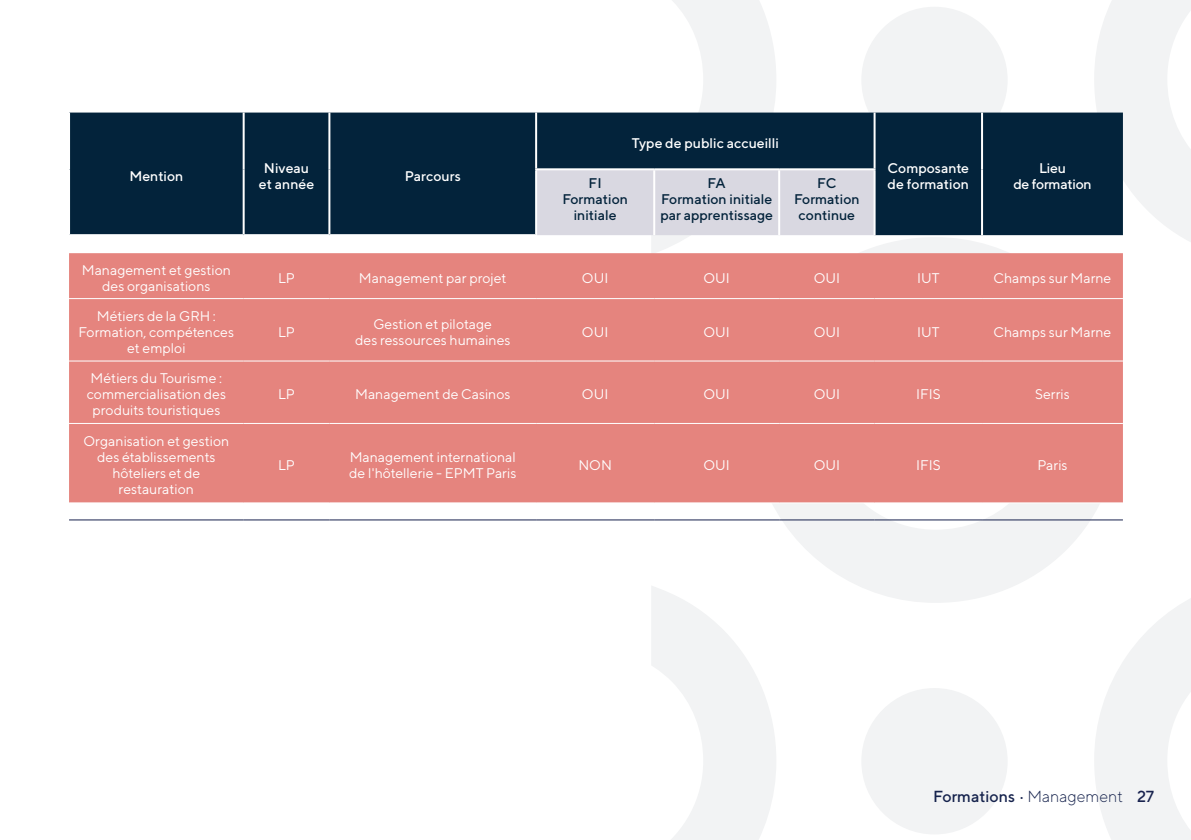
<style>
.page{position:relative;width:1191px;height:840px;background:#fff}
.page>*{position:absolute;margin:0;border:0;box-sizing:border-box;transform-origin:0 0}
.t1{font:500 16px "TT Norms";color:#16234d}
.t2{font:500 16px "TT Norms";color:#18224e}
.Exergue{font:14px/16px "TT Norms";color:#fff;text-align:center}
.Exergue-2{font:500 14px/16px "TT Norms";color:#fff;text-align:center}
.Exergue-3{font:500 14px/16px "TT Norms";color:#03233b;text-align:center}
.Exergue-4{font:500 14px "TT Norms";letter-spacing:-.02em;color:#fff}
.s1{font-weight:300}
</style>
<div class="page">
<svg style="left:874px;top:237px;width:134px;height:16px;fill:#f2f3f4"></svg>
<svg style="left:1094px;top:0;width:97px;height:242px"></svg>
<div style="left:861px;top:7px;width:146px;height:146px;background:#f2f3f4;border-radius:50%"></div>
<svg style="left:651px;top:586px;width:125px;height:253px"></svg>
<svg style="left:760px;top:504px;width:351px;height:98px;fill:#f2f3f4"></svg>
<svg style="left:1094px;top:585px;width:97px;height:254px"></svg>
<div style="left:861px;top:687px;width:146px;height:147px;background:#f2f3f4;border-radius:50%"></div>
<div style="left:70px;top:112px;width:1053px;height:123px;background:#03233b"></div>
<svg style="left:537px;top:0;width:337px;height:253px"></svg>
<div style="left:69px;top:253px;width:1054px;height:249px;background:#e5847e"></div>
<hr style="left:873px;top:112px;width:2px;height:56px;background:#fff">
<hr style="left:981px;top:112px;width:2px;height:57px;background:#fff">
<hr style="left:873px;top:170px;width:2px;height:65px;background:#fff">
<hr style="left:981px;top:169px;width:2px;height:66px;background:#fff">
<hr style="left:243px;top:112px;width:2px;height:57px;background:#fff">
<hr style="left:328px;top:112px;width:2px;height:57px;background:#fff">
<hr style="left:535px;top:112px;width:2px;height:56px;background:#fff">
<hr style="left:243px;top:169px;width:2px;height:65px;background:#fff">
<hr style="left:328px;top:169px;width:2px;height:65px;background:#fff">
<hr style="left:535px;top:168px;width:119px;height:2px;background:#fff">
<hr style="left:535px;top:170px;width:2px;height:64px;background:#fff">
<hr style="left:654px;top:168px;width:125px;height:2px;background:#fff">
<hr style="left:653px;top:170px;width:2px;height:65px;background:#fff">
<hr style="left:779px;top:168px;width:96px;height:2px;background:#fff">
<hr style="left:778px;top:170px;width:2px;height:65px;background:#fff">
<hr style="left:68px;top:234px;width:176px;height:2px;background:#fff">
<hr style="left:244px;top:234px;width:85px;height:2px;background:#fff">
<hr style="left:329px;top:234px;width:208px;height:2px;background:#fff">
<hr style="left:69px;top:298px;width:175px;height:1px;background:#fff">
<hr style="left:244px;top:298px;width:85px;height:1px;background:#fff">
<hr style="left:329px;top:298px;width:207px;height:1px;background:#fff">
<hr style="left:536px;top:298px;width:118px;height:1px;background:#fff">
<hr style="left:654px;top:298px;width:125px;height:1px;background:#fff">
<hr style="left:779px;top:298px;width:95px;height:1px;background:#fff">
<hr style="left:874px;top:298px;width:108px;height:1px;background:#fff">
<hr style="left:982px;top:298px;width:141px;height:1px;background:#fff">
<hr style="left:69px;top:360px;width:175px;height:1px;background:#fff">
<hr style="left:244px;top:360px;width:85px;height:1px;background:#fff">
<hr style="left:329px;top:360px;width:207px;height:1px;background:#fff">
<hr style="left:536px;top:360px;width:118px;height:1px;background:#fff">
<hr style="left:654px;top:360px;width:125px;height:1px;background:#fff">
<hr style="left:779px;top:360px;width:95px;height:1px;background:#fff">
<hr style="left:874px;top:360px;width:108px;height:1px;background:#fff">
<hr style="left:982px;top:360px;width:141px;height:1px;background:#fff">
<hr style="left:69px;top:422px;width:175px;height:1px;background:#fff">
<hr style="left:244px;top:422px;width:85px;height:1px;background:#fff">
<hr style="left:329px;top:422px;width:207px;height:1px;background:#fff">
<hr style="left:536px;top:422px;width:118px;height:1px;background:#fff">
<hr style="left:654px;top:422px;width:125px;height:1px;background:#fff">
<hr style="left:779px;top:422px;width:95px;height:1px;background:#fff">
<hr style="left:874px;top:422px;width:108px;height:1px;background:#fff">
<hr style="left:982px;top:422px;width:141px;height:1px;background:#fff">
<hr style="left:69px;top:519px;width:175px;height:1px;background:#18224e">
<hr style="left:244px;top:519px;width:85px;height:1px;background:#18224e">
<hr style="left:329px;top:519px;width:207px;height:1px;background:#18224e">
<hr style="left:536px;top:519px;width:118px;height:1px;background:#18224e">
<hr style="left:654px;top:519px;width:125px;height:1px;background:#18224e">
<hr style="left:779px;top:519px;width:95px;height:1px;background:#18224e">
<hr style="left:874px;top:519px;width:108px;height:1px;background:#18224e">
<hr style="left:982px;top:519px;width:141px;height:1px;background:#18224e">
<p class="Exergue-2" style="left:129px;top:167px;width:56px">Mention</p>
<p class="Exergue-2" style="left:259px;top:159px;width:57px">Niveau et année</p>
<p class="Exergue-2" style="left:405px;top:167px;width:57px">Parcours</p>
<p class="Exergue-2" style="left:631px;top:134px;width:149px">Type de public accueilli</p>
<p class="Exergue-2" style="left:887px;top:159px;width:83px;text-align:left">Composante de formation</p>
<p class="Exergue-2" style="left:1039px;top:159px;width:28px">Lieu</p>
<p class="Exergue-3" style="left:817px;top:175px;width:21px">FC</p>
<p class="Exergue-3" style="left:794px;top:191px;width:67px">Formation continue</p>
<p class="Exergue-3" style="left:588px;top:175px;width:15px">FI</p>
<p class="Exergue-4" style="left:1013px;top:175px;width:80px">de formation</p>
<p class="Exergue-3" style="left:562px;top:191px;width:67px">Formation initiale</p>
<p class="Exergue-3" style="left:707px;top:175px;width:20px">FA</p>
<p class="Exergue-3" style="left:660px;top:191px;width:114px;text-align:left">Formation initiale par apprentissage</p>
<p class="Exergue" style="left:82px;top:261px;width:151px">Management et gestion des organisations</p>
<p class="Exergue" style="left:278px;top:269px;width:18px">LP</p>
<p class="Exergue" style="left:359px;top:269px;width:149px">Management par projet</p>
<p class="Exergue" style="left:582px;top:269px;width:28px">OUI</p>
<p class="Exergue" style="left:703px;top:269px;width:28px">OUI</p>
<p class="Exergue" style="left:813px;top:269px;width:28px">OUI</p>
<p class="Exergue" style="left:917px;top:269px;width:24px">IUT</p>
<p class="Exergue" style="left:993px;top:269px;width:119px">Champs sur Marne</p>
<p class="Exergue" style="left:79px;top:307px;width:157px">Métiers de la GRH :<br>Formation, compétences et emploi</p>
<p class="Exergue" style="left:373px;top:315px;width:120px">Gestion et pilotage</p>
<p class="Exergue" style="left:355px;top:331px;width:157px">des ressources humaines</p>
<p class="Exergue" style="left:582px;top:323px;width:28px">OUI</p>
<p class="Exergue" style="left:703px;top:323px;width:28px">OUI</p>
<p class="Exergue" style="left:813px;top:323px;width:28px">OUI</p>
<p class="Exergue" style="left:917px;top:323px;width:24px">IUT</p>
<p class="Exergue" style="left:993px;top:323px;width:119px">Champs sur Marne</p>
<p class="Exergue" style="left:278px;top:323px;width:18px">LP</p>
<p class="Exergue" style="left:87px;top:369px;width:141px">Métiers du Tourisme : commercialisation des produits touristiques</p>
<p class="Exergue" style="left:84px;top:432px;width:147px">Organisation et gestion des établissements hôteliers et de restauration</p>
<p class="Exergue" style="left:278px;top:385px;width:18px">LP</p>
<p class="Exergue" style="left:355px;top:385px;width:157px">Management de Casinos</p>
<p class="Exergue" style="left:582px;top:385px;width:28px">OUI</p>
<p class="Exergue" style="left:703px;top:385px;width:28px">OUI</p>
<p class="Exergue" style="left:813px;top:385px;width:28px">OUI</p>
<p class="Exergue" style="left:916px;top:385px;width:26px">IFIS</p>
<p class="Exergue" style="left:1035px;top:385px;width:36px">Serris</p>
<p class="Exergue" style="left:278px;top:456px;width:18px">LP</p>
<p class="Exergue" style="left:350px;top:448px;width:168px">Management international</p>
<p class="Exergue" style="left:349px;top:464px;width:169px">de l'hôtellerie - EPMT Paris</p>
<p class="Exergue" style="left:578px;top:456px;width:35px">NON</p>
<p class="Exergue" style="left:703px;top:456px;width:28px">OUI</p>
<p class="Exergue" style="left:813px;top:456px;width:28px">OUI</p>
<p class="Exergue" style="left:916px;top:456px;width:26px">IFIS</p>
<p class="Exergue" style="left:1037px;top:456px;width:32px">Paris</p>
<p class="t1" style="left:933px;top:786px;width:191px">Formations · <span class="s1">Management</span></p>
<p class="t2" style="left:1137px;top:786px;width:19px">27</p>
</div>
